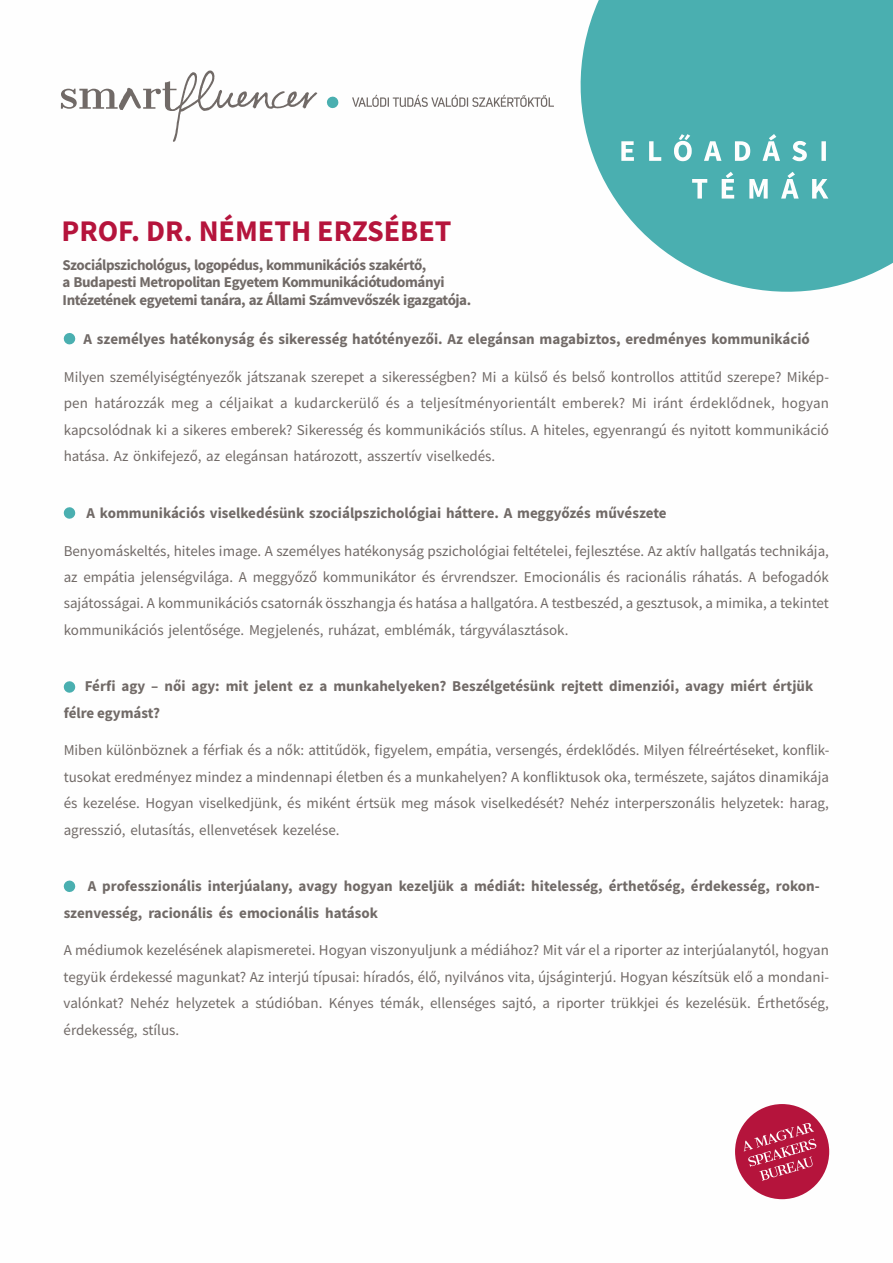
<style>
.page{position:relative;width:893px;height:1263px;background:#fff}
.page>*{position:absolute;margin:0;border:0;box-sizing:border-box;transform-origin:0 0}
.t1{font:700 30px "Source Sans Pro";color:#b5143c}
.t2{font:15px/26.4px "Source Sans Pro";color:#716a67;text-align:justify}
.t3{font:700 15px/26.4px "Source Sans Pro";color:#716a67}
.t4{font:700 15px/17.4px "Source Sans Pro";letter-spacing:-.03em;color:#716a67}
</style>
<div class="page">
<svg style="left:580px;top:0;width:313px;height:292px;background:#63baba"></svg>
<svg style="left:61px;top:70px;width:256px;height:72px"></svg>
<svg style="left:352px;top:95px;width:202px;height:12px"></svg>
<svg style="left:326px;top:96px;width:13px;height:13px"></svg>
<div style="left:735px;top:1104px;width:94px;height:95px;background:#b5143c;border-radius:50%"></div>
<svg style="left:744px;top:1123px;width:72px;height:58px"></svg>
<svg style="left:621px;top:134px;width:207px;height:65px;background:#68bcbd"></svg>
<svg style="left:63px;top:333px;width:13px;height:12px"></svg>
<svg style="left:63px;top:507px;width:13px;height:12px"></svg>
<svg style="left:63px;top:681px;width:13px;height:12px"></svg>
<svg style="left:63px;top:880px;width:13px;height:12px"></svg>
<h1 class="t1" style="left:61px;top:218px;width:392px">PROF. DR. NÉMETH ERZSÉBET</h1>
<p class="t4" style="left:63px;top:258px;width:410px">Szociálpszichológus, logopédus, kommunikációs szakértő,<br>a Budapesti Metropolitan Egyetem Kommunikációtudományi<br>Intézetének egyetemi tanára, az Állami Számvevőszék igazgatója.</p>
<p class="t3" style="left:84px;top:327px;width:728px">A személyes hatékonyság és sikeresség hatótényezői. Az elegánsan magabiztos, eredményes kommunikáció</p>
<p class="t2" style="left:64px;top:365px;width:767px">Milyen személyiségtényezők játszanak szerepet a sikerességben? Mi a külső és belső kontrollos attitűd szerepe? Mikép&shy;pen határozzák meg a céljaikat a kudarckerülő és a teljesítményorientált emberek? Mi iránt érdeklődnek, hogyan kapcsolódnak ki a sikeres emberek? Sikeresség és kommunikációs stílus. A hiteles, egyenrangú és nyitott kommunikáció hatása. Az önkifejező, az elegánsan határozott, asszertív viselkedés.</p>
<p class="t3" style="left:87px;top:501px;width:582px">A kommunikációs viselkedésünk szociálpszichológiai háttere. A meggyőzés művészete</p>
<p class="t2" style="left:64px;top:539px;width:767px">Benyomáskeltés, hiteles image. A személyes hatékonyság pszichológiai feltételei, fejlesztése. Az aktív hallgatás technikája, az empátia jelenségvilága. A meggyőző kommunikátor és érvrendszer. Emocionális és racionális ráhatás. A befogadók sajátosságai. A kommunikációs csatornák összhangja és hatása a hallgatóra. A testbeszéd, a gesztusok, a mimika, a tekintet kommunikációs jelentősége. Megjelenés, ruházat, emblémák, tárgyválasztások.</p>
<p class="t3" style="left:64px;top:674px;width:751px;text-indent:21px">Férfi agy – női agy: mit jelent ez a munkahelyeken? Beszélgetésünk rejtett dimenziói, avagy miért értjük félre egymást?</p>
<p class="t2" style="left:64px;top:738px;width:767px">Miben különböznek a férfiak és a nők: attitűdök, figyelem, empátia, versengés, érdeklődés. Milyen félreértéseket, konflik&shy;tusokat eredményez mindez a mindennapi életben és a munkahelyen? A konfliktusok oka, természete, sajátos dinamikája és kezelése. Hogyan viselkedjünk, és miként értsük meg mások viselkedését? Nehéz interperszonális helyzetek: harag, agresszió, elutasítás, ellenvetések kezelése.</p>
<p class="t3" style="left:64px;top:874px;width:758px;text-indent:24px">A professzionális interjúalany, avagy hogyan kezeljük a médiát: hitelesség, érthetőség, érdekesség, rokon&shy;szenvesség, racionális és emocionális hatások</p>
<p class="t2" style="left:64px;top:938px;width:767px">A médiumok kezelésének alapismeretei. Hogyan viszonyuljunk a médiához? Mit vár el a riporter az interjúalanytól, hogyan tegyük érdekessé magunkat? Az interjú típusai: híradós, élő, nyilvános vita, újságinterjú. Hogyan készítsük elő a mondani&shy;valónkat? Nehéz helyzetek a stúdióban. Kényes témák, ellenséges sajtó, a riporter trükkjei és kezelésük. Érthetőség, érdekesség, stílus.</p>
</div>
